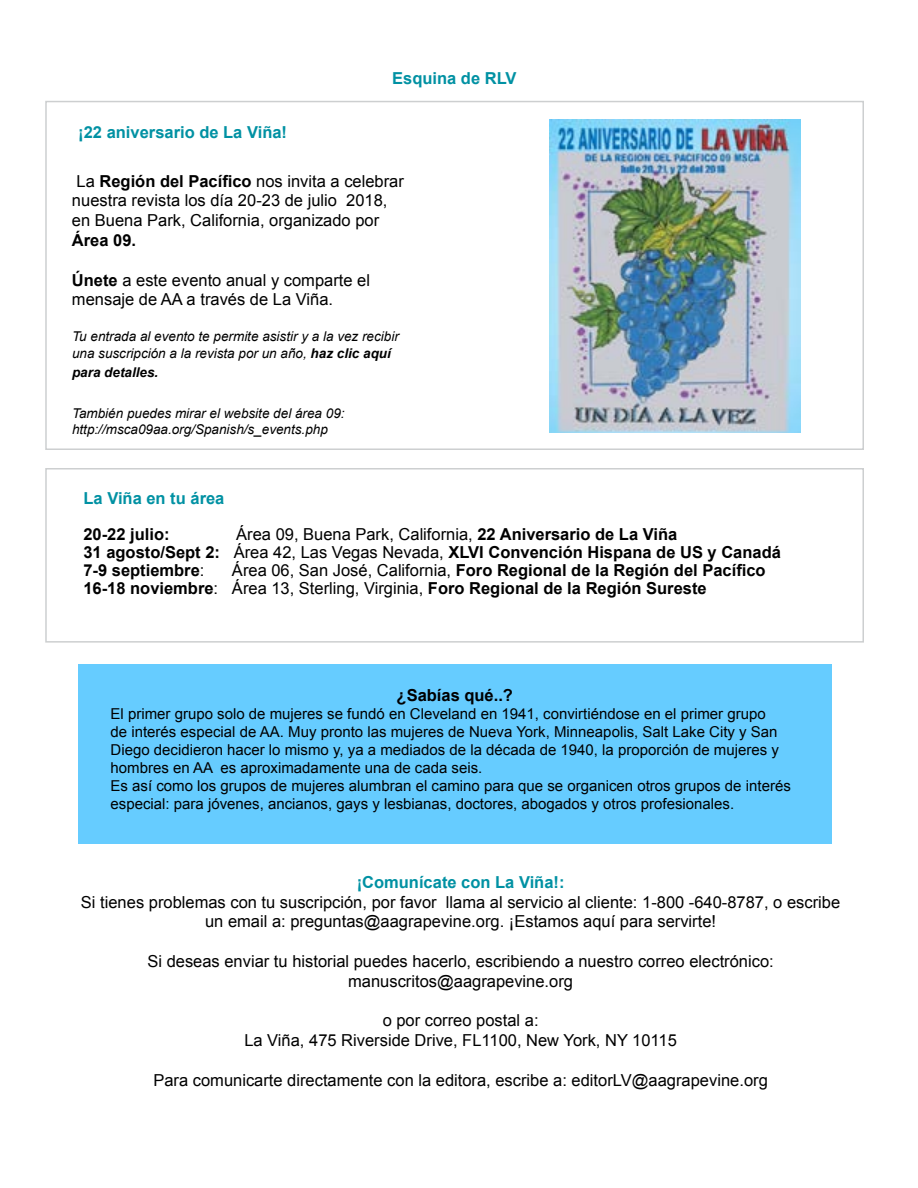
<style>
.page{position:relative;width:918px;height:1188px;background:#fff}
.page>*{position:absolute;margin:0;border:0;box-sizing:border-box;transform-origin:0 0}
.t1{font:16.5px/19.8px "Arial";color:#000;text-align:center}
.t2{font:700 16.5px/18px "Arial";color:#000}
.t3{font:700 16.5px "Arial";color:#0091a3}
.t4{font:15px/18px "Arial";color:#000}
.t5{font:italic 13.5px/16.2px "Arial";color:#000}
.t6{font:italic 700 13.5px "Arial";color:#000}
.s1{font-weight:700}
.s2{font-weight:400}
</style>
<div class="page">
<div style="left:78px;top:664px;width:754px;height:180px;background:#6cf"></div>
<div style="left:45px;top:468px;width:819px;height:175px;border:2px solid #cdcfd0"></div>
<div style="left:45px;top:101px;width:819px;height:349px;border:2px solid #cdcfd0"></div>
<img style="left:549px;top:120px;width:252px;height:313px">
<p class="t3" style="left:78px;top:121px;width:210px">¡22 aniversario de La Viña!</p>
<p class="t3" style="left:392px;top:67px;width:126px">Esquina de RLV</p>
<p class="t1" style="left:72px;top:171px;width:333px;text-align:left">La <span class="s1">Región del Pacífico</span> nos invita a celebrar nuestra revista los día 20-23 de julio 2018, en Buena Park, California, organizado por</p>
<p class="t2" style="left:72px;top:232px;width:66px">Área 09.</p>
<p class="t1" style="left:72px;top:270px;width:300px;text-align:left"><span class="s1">Únete</span> a este evento anual y comparte el mensaje de AA a través de La Viña.</p>
<p class="t5" style="left:72px;top:329px;width:328px">Tu entrada al evento te permite asistir y a la vez recibir una suscripción a la revista por un año, <span class="s1">haz clic aquí</span></p>
<p class="t6" style="left:72px;top:364px;width:88px">para detalles.</p>
<p class="t5" style="left:72px;top:405px;width:274px">También puedes mirar el website del área 09: http://msca09aa.org/Spanish/s_events.php</p>
<p class="t3" style="left:84px;top:487px;width:142px">La Viña en tu área</p>
<p class="t2" style="left:83px;top:526px;width:88px">20-22 julio:</p>
<p class="t2" style="left:83px;top:526px;width:699px;text-indent:153px"><span class="s2">Área 09, Buena Park, California,</span> 22 Aniversario de La Viña<br>31 agosto/Sept 2: <span class="s2">Área 42, Las Vegas Nevada,</span> XLVI Convención Hispana de US y Canadá<br>7-9 septiembre<span class="s2">:</span></p>
<p class="t2" style="left:83px;top:562px;width:684px;text-indent:149px"><span class="s2">Área 06, San José, California,</span> Foro Regional de la Región del Pacífico<br>16-18 noviembre<span class="s2">: Área 13, Sterling, Virginia,</span> Foro Regional de la Región Sureste</p>
<p class="t2" style="left:397px;top:687px;width:118px">¿Sabías qué..?</p>
<p class="t4" style="left:111px;top:705px;width:682px">El primer grupo solo de mujeres se fundó en Cleveland en 1941, convirtiéndose en el primer grupo<br>de interés especial de AA. Muy pronto las mujeres de Nueva York, Minneapolis, Salt Lake City y San Diego decidieron hacer lo mismo y, ya a mediados de la década de 1940, la proporción de mujeres y hombres en AA es aproximadamente una de cada seis.<br>Es así como los grupos de mujeres alumbran el camino para que se organicen otros grupos de interés especial: para jóvenes, ancianos, gays y lesbianas, doctores, abogados y otros profesionales.</p>
<p class="t3" style="left:357px;top:871px;width:209px">¡Comunícate con La Viña!:</p>
<p class="t1" style="left:81px;top:892px;width:761px">Si tienes problemas con tu suscripción, por favor llama al servicio al cliente: 1-800 -640-8787, o escribe un email a: preguntas@aagrapevine.org. ¡Estamos aquí para servirte!</p>
<p class="t1" style="left:147px;top:952px;width:628px">Si deseas enviar tu historial puedes hacerlo, escribiendo a nuestro correo electrónico: manuscritos@aagrapevine.org</p>
<p class="t1" style="left:244px;top:1011px;width:434px">o por correo postal a:<br>La Viña, 475 Riverside Drive, FL1100, New York, NY 10115</p>
<p class="t1" style="left:153px;top:1070px;width:616px">Para comunicarte directamente con la editora, escribe a: editorLV@aagrapevine.org</p>
</div>
